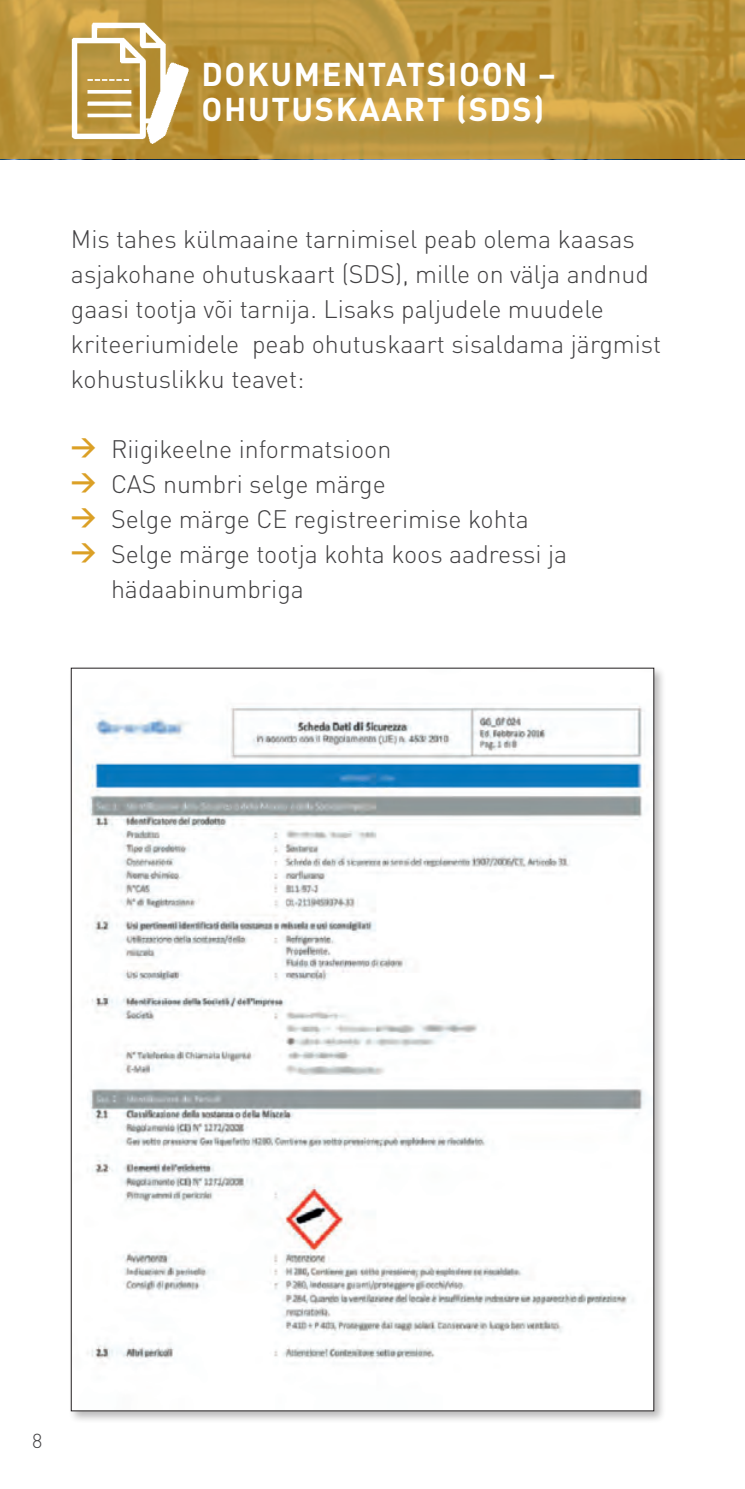
<style>
.page{position:relative;width:745px;height:1489px;background:#fff}
.page>*{position:absolute;margin:0;border:0;box-sizing:border-box;transform-origin:0 0}
.t1{font:700 32.5px/35px "DIN";letter-spacing:.05em;color:#fff}
.t2{font:300 25px/35px "DIN";color:#414042}
.t3{font:300 20px "DIN";color:#414042}
.s1{font-weight:700;color:#dba026}
</style>
<div class="page">
<hr style="left:744px;top:0;width:1px;height:159px;background:#dba026">
<svg style="left:0;top:0;width:744px;height:159px;background:#bb943b"></svg>
<div style="left:68px;top:665px;width:598px;height:758px;background:#231f20;opacity:.31"></div>
<img style="left:73px;top:670px;width:578px;height:738px">
<img style="left:59px;top:14px;width:135px;height:135px">
<h1 class="t1" style="left:201px;top:55px;width:356px">DOKUMENTATSIOON –<br>OHUTUSKAART (SDS)</h1>
<p class="t2" style="left:71px;top:221px;width:591px">Mis tahes külmaaine tarnimisel peab olema kaasas asjakohane ohutuskaart (SDS), mille on välja andnud gaasi tootja või tarnija. Lisaks paljudele muudele kriteeriumidele peab ohutuskaart sisaldama järgmist kohustuslikku teavet:</p>
<p class="t2" style="left:71px;top:431px;width:322px"><span class="s1">&gt;</span> Riigikeelne informatsioon</p>
<p class="t2" style="left:71px;top:466px;width:316px"><span class="s1">&gt;</span> CAS numbri selge märge</p>
<p class="t2" style="left:71px;top:501px;width:459px"><span class="s1">&gt;</span> Selge märge CE registreerimise kohta</p>
<p class="t2" style="left:71px;top:536px;width:497px"><span class="s1">&gt;</span> Selge märge tootja kohta koos aadressi ja</p>
<p class="t2" style="left:111px;top:571px;width:194px">hädaabinumbriga</p>
<p class="t3" style="left:32px;top:1428px;width:12px">8</p>
</div>
